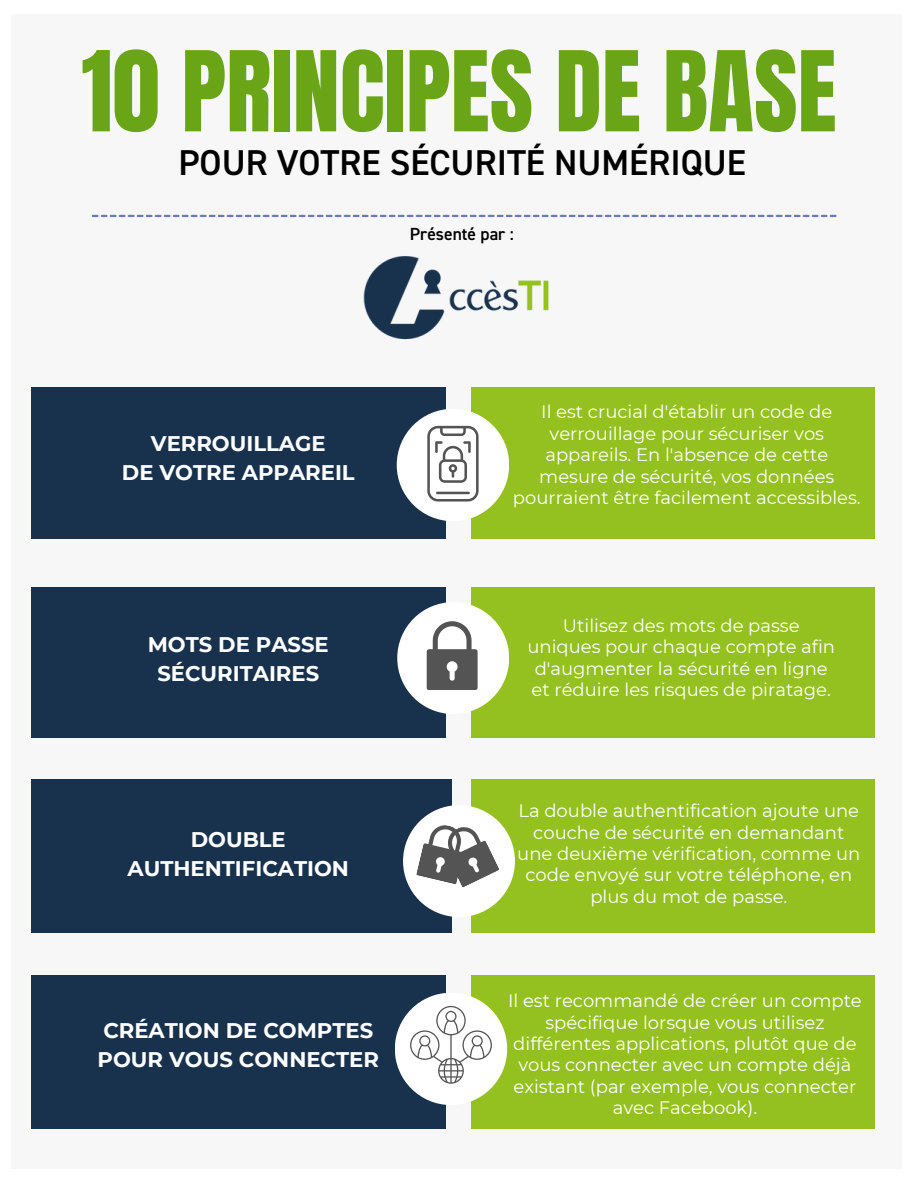
<style>
.page{position:relative;width:918px;height:1188px;background:#fff}
.page>*{position:absolute;margin:0;border:0;box-sizing:border-box;transform-origin:0 0}
.t1{font:94.5px "Anton";color:#69a517}
.t2{font:600 36px "DIN2014";color:#000}
.t3{font:700 21.15px/29.2px "Montserrat";color:#fff;text-align:center}
.t4{font:18px/21.3px "Montserrat";color:#fff;text-align:center}
.t5{font:600 17.55px "DIN2014";color:#000}
</style>
<div class="page">
<div style="left:11px;top:14px;width:890px;height:1155px;background:#f7f7f7"></div>
<div style="left:31px;top:387px;width:414px;height:152px;background:#18324d"></div>
<div style="left:471px;top:387px;width:404px;height:152px;background:#94c11f"></div>
<div style="left:471px;top:587px;width:404px;height:151px;background:#94c11f"></div>
<div style="left:471px;top:779px;width:404px;height:154px;background:#94c11f"></div>
<div style="left:471px;top:975px;width:404px;height:154px;background:#94c11f"></div>
<div style="left:31px;top:587px;width:414px;height:151px;background:#18324d"></div>
<div style="left:31px;top:779px;width:420px;height:154px;background:#18324d"></div>
<div style="left:31px;top:975px;width:414px;height:154px;background:#18324d"></div>
<div style="left:397px;top:409px;width:112px;height:112px;background:#fff;border-radius:50%"></div>
<div style="left:397px;top:602px;width:112px;height:112px;background:#fff;border-radius:50%"></div>
<div style="left:403px;top:805px;width:112px;height:112px;background:#fff;border-radius:50%"></div>
<div style="left:395px;top:993px;width:112px;height:112px;background:#fff;border-radius:50%"></div>
<svg style="left:92px;top:215px;width:745px;height:2px"></svg>
<img style="left:363px;top:256px;width:186px;height:84px">
<svg style="left:427px;top:621px;width:50px;height:69px"></svg>
<svg style="left:416px;top:820px;width:84px;height:67px"></svg>
<svg style="left:427px;top:426px;width:52px;height:75px"></svg>
<svg style="left:410px;top:1006px;width:82px;height:77px"></svg>
<h4 class="t1" style="left:81px;top:24px;width:757px">10 PRINCIPES DE BASE</h4>
<p class="t2" style="left:178px;top:147px;width:569px">POUR VOTRE SÉCURITÉ NUMÉRIQUE</p>
<h3 class="t5" style="left:410px;top:226px;width:105px">Présenté par :</h3>
<h3 class="t3" style="left:122px;top:429px;width:234px">VERROUILLAGE<br>DE VOTRE APPAREIL</h3>
<p class="t3" style="left:148px;top:630px;width:183px">MOTS DE PASSE<br>SÉCURITAIRES</p>
<p class="t3" style="left:128px;top:825px;width:223px">DOUBLE<br>AUTHENTIFICATION</p>
<p class="t3" style="left:98px;top:1016px;width:283px;text-align:left">CRÉATION DE COMPTES<br>POUR VOUS CONNECTER</p>
<p class="t4" style="left:513px;top:401px;width:349px">Il est crucial d'établir un code de verrouillage pour sécuriser vos appareils. En l'absence de cette mesure de sécurité, vos données pourraient être facilement accessibles.</p>
<p class="t4" style="left:527px;top:615px;width:309px">Utilisez des mots de passe uniques pour chaque compte afin d'augmenter la sécurité en ligne et réduire les risques de piratage.</p>
<h3 class="t4" style="left:517px;top:800px;width:345px">La double authentification ajoute une couche de sécurité en demandant une deuxième vérification, comme un code envoyé sur votre téléphone, en plus du mot de passe.</h3>
<p class="t4" style="left:508px;top:990px;width:355px">Il est recommandé de créer un compte spécifique lorsque vous utilisez différentes applications, plutôt que de vous connecter avec un compte déjà existant (par exemple, vous connecter avec Facebook).</p>
</div>
